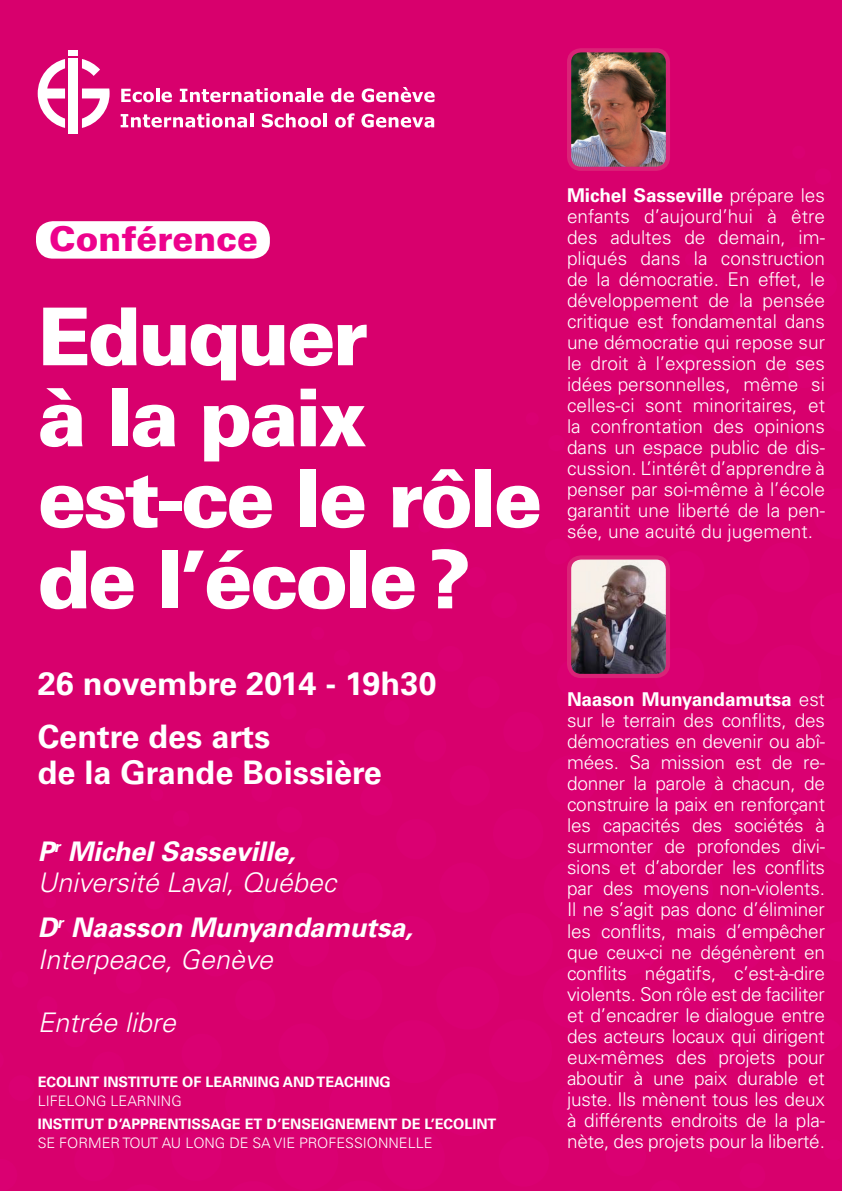
<style>
.page{position:relative;width:842px;height:1191px;background:#d8006d}
.page>*{position:absolute;margin:0;border:0;box-sizing:border-box;transform-origin:0 0}
.t1{font:900 80px/81px "Univers";letter-spacing:-.04em;color:#fff}
.t2{font:900 34.2px "Univers";color:#ed028c}
.t3{font:700 32.4px/53px "Univers";color:#fff}
.t4{font:italic 300 27px/31.5px "Univers";color:#fff}
.t5{font:italic 700 27px/31.5px "Univers";color:#fff}
.t6{font:300 19px/21px "Univers";letter-spacing:-.005em;color:#fff;text-align:justify}
.t7{font:700 14.4px "Univers";color:#fff}
.t8{font:300 14.4px "Univers";color:#fff}
.s1{font-weight:700}
.s2{font-weight:300}
</style>
<div class="page">
<svg style="left:121px;top:113px;width:126px;height:15px"></svg>
<hr style="left:250px;top:113px;width:3px;height:14px;background:#fff">
<svg style="left:262px;top:113px;width:59px;height:15px"></svg>
<hr style="left:323px;top:113px;width:4px;height:14px;background:#fff">
<svg style="left:335px;top:113px;width:20px;height:15px"></svg>
<svg style="left:361px;top:114px;width:73px;height:14px"></svg>
<svg style="left:121px;top:89px;width:33px;height:13px"></svg>
<hr style="left:156px;top:88px;width:3px;height:14px;background:#fff">
<svg style="left:161px;top:92px;width:11px;height:10px"></svg>
<svg style="left:180px;top:88px;width:125px;height:14px"></svg>
<hr style="left:308px;top:88px;width:3px;height:14px;background:#fff">
<svg style="left:313px;top:92px;width:10px;height:10px"></svg>
<svg style="left:331px;top:88px;width:23px;height:14px"></svg>
<svg style="left:362px;top:87px;width:73px;height:15px"></svg>
<svg style="left:38px;top:59px;width:27px;height:69px"></svg>
<svg style="left:82px;top:59px;width:18px;height:17px"></svg>
<svg style="left:82px;top:88px;width:28px;height:40px"></svg>
<div style="left:68px;top:50px;width:10px;height:6px;background:#fff"></div>
<div style="left:68px;top:59px;width:10px;height:75px;background:#fff"></div>
<div style="left:36px;top:221px;width:234px;height:38px;background:#fff;border-radius:17px"></div>
<img style="left:572px;top:53px;width:93px;height:113px">
<div style="left:567px;top:48px;width:103px;height:123px;border:4px solid #da2377;border-radius:12px"></div>
<img style="left:572px;top:560px;width:93px;height:113px">
<div style="left:567px;top:555px;width:103px;height:123px;border:4px solid #da2377;border-radius:12px"></div>
<p class="t2" style="left:49px;top:217px;width:210px">Conférence</p>
<p class="t1" style="left:38px;top:295px;width:506px">Eduquer<br>à la paix est-ce le rôle de l’école?</p>
<p class="t3" style="left:38px;top:657px;width:400px">26 novembre 2014 - 19h30<br>Centre des arts</p>
<p class="t3" style="left:38px;top:746px;width:346px">de la Grande Boissière</p>
<p class="t4" style="left:38px;top:835px;width:300px"><span class="s1">P</span><sup>r</sup> <span class="s1">Michel Sasseville,<br></span>Université Laval, Québec</p>
<p class="t5" style="left:38px;top:912px;width:377px">D<sup>r</sup> Naasson Munyandamutsa,<br><span class="s2">Interpeace, Genève</span></p>
<p class="t4" style="left:38px;top:1006px;width:140px">Entrée libre</p>
<p class="t7" style="left:38px;top:1073px;width:354px">ECOLINT INSTITUTE OF LEARNING AND TEACHING</p>
<p class="t8" style="left:38px;top:1092px;width:146px">LIFELONG LEARNING</p>
<p class="t7" style="left:38px;top:1115px;width:460px">INSTITUT D’APPRENTISSAGE ET D’ENSEIGNEMENT DE L’ECOLINT</p>
<p class="t8" style="left:38px;top:1134px;width:396px">SE FORMER TOUT AU LONG DE SA VIE PROFESSIONNELLE</p>
<p class="t6" style="left:567px;top:185px;width:259px"><span class="s1">Michel Sasseville</span> prépare les enfants d’aujourd’hui à être des adultes de demain, im&shy;pliqués dans la construction de la démocratie. En effet, le développement de la pensée critique est fondamental dans une démocratie qui repose sur le droit à l’expression de ses idées personnelles, même si celles-ci sont minoritaires, et la confrontation des opinions dans un espace public de dis&shy;cussion. L’intérêt d’apprendre à penser par soi-même à l’école garantit une liberté de la pen&shy;sée, une acuité du jugement.</p>
<p class="t6" style="left:567px;top:689px;width:259px"><span class="s1">Naason Munyandamutsa</span> est sur le terrain des conflits, des démocraties en devenir ou abî&shy;mées. Sa mission est de re&shy;donner la parole à chacun, de construire la paix en renforçant les capacités des sociétés à surmonter de profondes divi&shy;sions et d’aborder les conflits par des moyens non-violents.<br>Il ne s’agit pas donc d’éliminer les conflits, mais d’empêcher que ceux-ci ne dégénèrent en conflits négatifs, c’est-à-dire violents. Son rôle est de faciliter et d’encadrer le dialogue entre des acteurs locaux qui dirigent eux-mêmes des projets pour aboutir à une paix durable et juste. Ils mènent tous les deux à différents endroits de la pla&shy;nète, des projets pour la liberté.</p>
</div>
